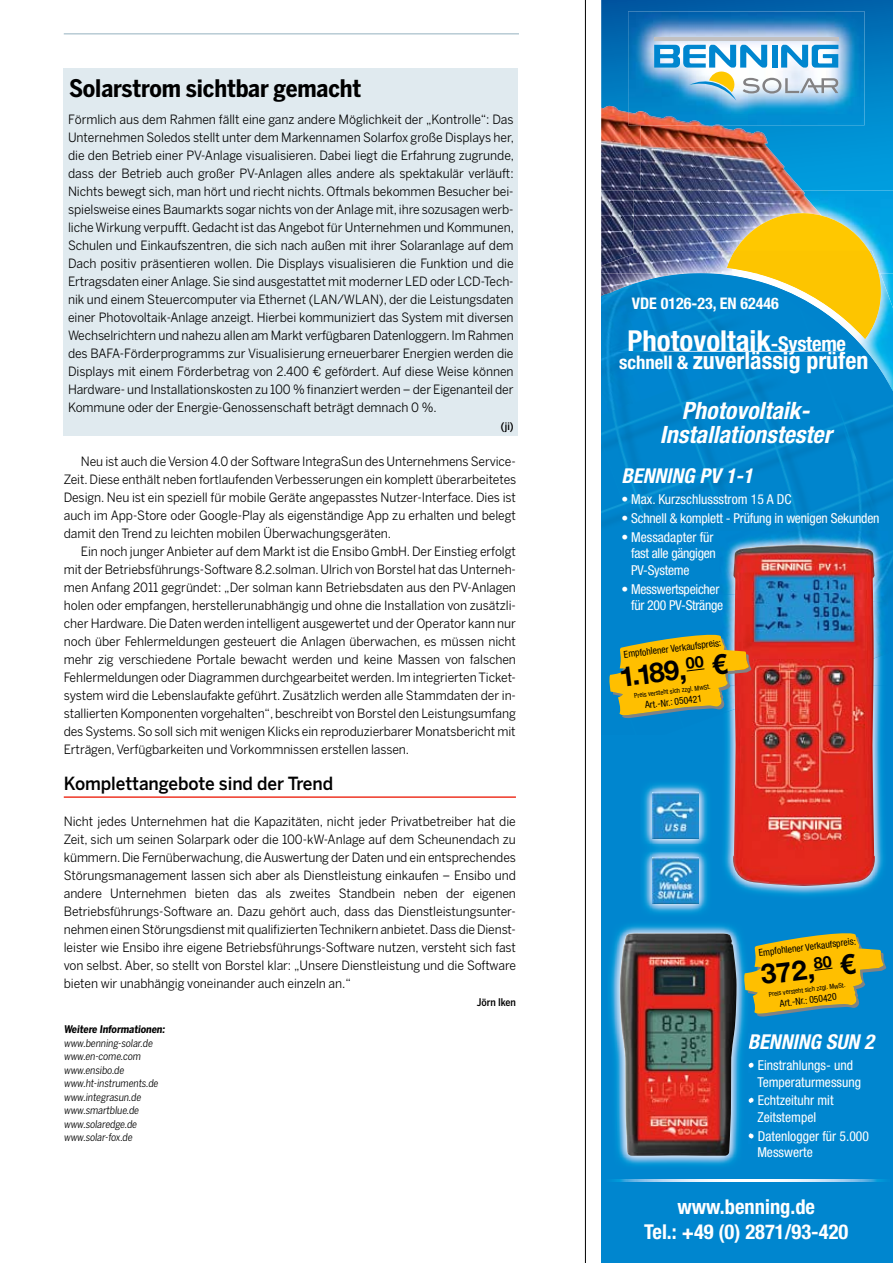
<style>
.page{position:relative;width:893px;height:1263px;background:#fff}
.page>*{position:absolute;margin:0;border:0;box-sizing:border-box;transform-origin:0 0}
.t1{font:700 condensed 28.95px "Helvetica Neue LT Pro";color:#fff}
.t2{font:700 27.6px "Helvetica Neue LT Pro";color:#000}
.t3{font:700 24px "Benton Sans Cond";letter-spacing:-.005em;color:#000}
.t4{font:italic 700 condensed 23.85px/23.9px "Helvetica Neue LT Pro";color:#fff;text-align:center}
.t5{font:700 condensed 23.85px "Helvetica Neue LT Pro";color:#fff}
.t6{font:700 condensed 20.55px/24.6px "Helvetica Neue LT Pro";color:#fff;text-align:center}
.t7{font:italic 700 condensed 20.55px "Helvetica Neue LT Pro";color:#fff}
.t8{font:500 18px "Benton Sans";letter-spacing:-.005em;color:#000;scale:.95 1}
.t9{font:700 condensed 16.05px "Helvetica Neue LT Pro";color:#fff}
.t10{font:condensed 13.65px/16.4px "Helvetica Neue LT Pro";color:#fff}
.t11{font:condensed 13.65px/16.4px "Helvetica Neue LT Pro";letter-spacing:-.02em;color:#fff}
.t12{font:12.75px/18px "Benton Sans";letter-spacing:-.005em;color:#000;text-align:justify;scale:.95 1}
.t13{font:10.5px/13.5px "Benton Sans Cond";color:#000}
.t14{font:700 10.5px "Benton Sans Cond";color:#000}
.t15{font:500 10.5px "Benton Sans Cond";letter-spacing:-.005em;color:#000}
.t16{font:condensed 9.75px "Helvetica Neue LT Pro";color:#000}
.t17{font:condensed 6.9px "Helvetica Neue LT Pro";color:#000}
.s1{font-size:20.4px}
.s2{font-size:18.75px}
</style>
<div class="page">
<hr style="left:64px;top:33px;width:455px;height:1px;background:#94b1bf">
<hr style="left:585px;top:0;width:1px;height:1263px;background:#000">
<hr style="left:64px;top:796px;width:452px;height:2px;background:#ee3625">
<div style="left:64px;top:68px;width:454px;height:368px;background:#e0eaef"></div>
<svg style="left:601px;top:0;width:292px;height:190px;background:#017fc3"></svg>
<img style="left:641px;top:125px;width:127px;height:23px">
<img style="left:601px;top:106px;width:40px;height:84px">
<img style="left:640px;top:148px;width:162px;height:42px">
<div style="left:601px;top:436px;width:292px;height:827px;background:#0086cf"></div>
<img style="left:822px;top:190px;width:71px;height:84px">
<img style="left:634px;top:190px;width:188px;height:21px">
<img style="left:601px;top:190px;width:33px;height:66px">
<img style="left:601px;top:256px;width:6px;height:18px">
<img style="left:607px;top:211px;width:285px;height:63px">
<img style="left:727px;top:251px;width:152px;height:23px">
<img style="left:889px;top:551px;width:4px;height:45px">
<img style="left:881px;top:274px;width:12px;height:36px">
<img style="left:601px;top:274px;width:9px;height:6px">
<img style="left:610px;top:274px;width:124px;height:6px">
<img style="left:758px;top:274px;width:123px;height:36px">
<img style="left:601px;top:280px;width:66px;height:98px">
<img style="left:667px;top:276px;width:146px;height:102px">
<img style="left:802px;top:310px;width:91px;height:186px">
<img style="left:601px;top:378px;width:102px;height:146px">
<img style="left:703px;top:338px;width:148px;height:146px">
<img style="left:632px;top:484px;width:93px;height:40px">
<img style="left:741px;top:444px;width:149px;height:87px">
<hr style="left:618px;top:351px;width:240px;height:1px;background:#fff">
<svg style="left:613px;top:1179px;width:271px;height:2px"></svg>
<img style="left:610px;top:925px;width:139px;height:241px">
<img style="left:620px;top:933px;width:117px;height:223px">
<svg style="left:743px;top:930px;width:143px;height:87px"></svg>
<img style="left:724px;top:686px;width:160px;height:210px">
<img style="left:877px;top:663px;width:6px;height:23px">
<img style="left:726px;top:597px;width:5px;height:35px">
<img style="left:877px;top:603px;width:6px;height:60px">
<img style="left:725px;top:531px;width:163px;height:66px">
<img style="left:877px;top:558px;width:11px;height:45px">
<img style="left:731px;top:544px;width:146px;height:342px">
<svg style="left:609px;top:632px;width:142px;height:86px"></svg>
<img style="left:643px;top:852px;width:65px;height:62px">
<img style="left:653px;top:858px;width:46px;height:46px">
<img style="left:643px;top:784px;width:65px;height:60px">
<img style="left:649px;top:844px;width:53px;height:8px">
<img style="left:653px;top:792px;width:46px;height:46px">
<img style="left:628px;top:11px;width:236px;height:114px">
<img style="left:628px;top:111px;width:93px;height:14px">
<hr style="left:654px;top:38px;width:184px;height:3px;background:#c2c1c2">
<svg style="left:654px;top:45px;width:184px;height:56px"></svg>
<svg style="left:890px;top:0;width:3px;height:5px"></svg>
<h3 class="t3" style="left:69px;top:74px;width:294px">Solarstrom sichtbar gemacht</h3>
<p class="t12" style="left:68px;top:110px;width:471px">Förmlich aus dem Rahmen fällt eine ganz andere Möglichkeit der „Kontrolle“: Das Unternehmen Soledos stellt unter dem Markennamen Solarfox große Displays her, die den Betrieb einer PV-Anlage visualisieren. Dabei liegt die Erfahrung zugrunde, dass der Betrieb auch großer PV-Anlagen alles andere als spektakulär verläuft:<br>Nichts bewegt sich, man hört und riecht nichts. Oftmals bekommen Besucher bei&shy;spielsweise eines Baumarkts sogar nichts von der Anlage mit, ihre sozusagen werb&shy;liche Wirkung verpufft. Gedacht ist das Angebot für Unternehmen und Kommunen, Schulen und Einkaufszentren, die sich nach außen mit ihrer Solaranlage auf dem Dach positiv präsentieren wollen. Die Displays visualisieren die Funktion und die Ertragsdaten einer Anlage. Sie sind ausgestattet mit moderner LED oder LCD-Tech&shy;nik und einem Steuercomputer via Ethernet (LAN/WLAN), der die Leistungsdaten einer Photovoltaik-Anlage anzeigt. Hierbei kommuniziert das System mit diversen Wechselrichtern und nahezu allen am Markt verfügbaren Datenloggern. Im Rahmen des BAFA-Förderprogramms zur Visualisierung erneuerbarer Energien werden die Displays mit einem Förderbetrag von 2.400 € gefördert. Auf diese Weise können Hardware- und Installationskosten zu 100 % finanziert werden – der Eigenanteil der Kommune oder der Energie-Genossenschaft beträgt demnach 0 %.</p>
<p class="t15" style="left:501px;top:420px;width:14px">(ji)</p>
<p class="t12" style="left:64px;top:452px;width:478px;text-indent:17px">Neu ist auch die Version 4.0 der Software IntegraSun des Unternehmens Service-Zeit. Diese enthält neben fortlaufenden Verbesserungen ein komplett überarbeitetes Design. Neu ist ein speziell für mobile Geräte angepasstes Nutzer-Interface. Dies ist auch im App-Store oder Google-Play als eigenständige App zu erhalten und belegt damit den Trend zu leichten mobilen Überwachungsgeräten.</p>
<p class="t12" style="left:64px;top:542px;width:477px;text-indent:17px">Ein noch junger Anbieter auf dem Markt ist die Ensibo GmbH. Der Einstieg erfolgt mit der Betriebsführungs-Software 8.2.solman. Ulrich von Borstel hat das Unterneh&shy;men Anfang 2011 gegründet: „Der solman kann Betriebsdaten aus den PV-Anlagen holen oder empfangen, herstellerunabhängig und ohne die Installation von zusätzli&shy;cher Hardware. Die Daten werden intelligent ausgewertet und der Operator kann nur noch über Fehlermeldungen gesteuert die Anlagen überwachen, es müssen nicht mehr zig verschiedene Portale bewacht werden und keine Massen von falschen Fehlermeldungen oder Diagrammen durchgearbeitet werden. Im integrierten Ticket&shy;system wird die Lebenslaufakte geführt. Zusätzlich werden alle Stammdaten der in&shy;stallierten Komponenten vorgehalten“, beschreibt von Borstel den Leistungsumfang des Systems. So soll sich mit wenigen Klicks ein reproduzierbarer Monatsbericht mit Erträgen, Verfügbarkeiten und Vorkommnissen erstellen lassen.</p>
<h3 class="t8" style="left:64px;top:772px;width:285px">Komplettangebote sind der Trend</h3>
<p class="t12" style="left:64px;top:812px;width:477px">Nicht jedes Unternehmen hat die Kapazitäten, nicht jeder Privatbetreiber hat die Zeit, sich um seinen Solarpark oder die 100-kW-Anlage auf dem Scheunendach zu kümmern. Die Fernüberwachung, die Auswertung der Daten und ein entsprechendes Störungsmanagement lassen sich aber als Dienstleistung einkaufen – Ensibo und andere Unternehmen bieten das als zweites Standbein neben der eigenen Betriebsführungs-Software an. Dazu gehört auch, dass das Dienstleistungsunter&shy;nehmen einen Störungsdienst mit qualifizierten Technikern anbietet. Dass die Dienst&shy;leister wie Ensibo ihre eigene Betriebsführungs-Software nutzen, versteht sich fast von selbst. Aber, so stellt von Borstel klar: „Unsere Dienstleistung und die Software bieten wir unabhängig voneinander auch einzeln an.“</p>
<p class="t15" style="left:477px;top:996px;width:41px">Jörn Iken</p>
<p class="t14" style="left:64px;top:1023px;width:104px">Weitere Informationen:</p>
<p class="t13" style="left:64px;top:1036px;width:97px">www.benning-solar.de www.en-come.com www.ensibo.de www.ht-instruments.de www.integrasun.de www.smartblue.de www.solaredge.de www.solar-fox.de</p>
<p class="t9" style="left:632px;top:293px;width:149px">VDE 0126-23, EN 62446</p>
<h1 class="t1" style="left:627px;top:323px;width:220px">Photovoltaik<span class="s1">-Systeme</span></h1>
<h3 class="t5" style="left:619px;top:346px;width:251px"><span class="s2">schnell &amp;</span> zuverlässig prüfen</h3>
<h3 class="t4" style="left:660px;top:399px;width:173px">Photovoltaik-<br>Installationstester</h3>
<h3 class="t7" style="left:621px;top:463px;width:133px">BENNING PV 1-1</h3>
<p class="t10" style="left:621px;top:491px;width:172px">• Max. Kurzschlussstrom 15 A DC</p>
<p class="t10" style="left:621px;top:510px;width:260px">• Schnell &amp; komplett - Prüfung in wenigen Sekunden</p>
<p class="t11" style="left:631px;top:529px;width:86px;text-indent:-10px">• Messadapter für fast alle gängigen<br>PV-Systeme</p>
<p class="t11" style="left:621px;top:580px;width:103px;text-align:right">• Messwertspeicher für 200 PV-Stränge</p>
<p class="t16" style="left:623px;top:649px;width:100px;rotate:-7deg">Empfohlener Verkaufspreis:</p>
<h2 class="t2" style="left:617px;top:660px;width:110px;rotate:-7deg">1.189,<sup>00</sup> €</h2>
<p class="t17" style="left:634px;top:692px;width:79px;rotate:-7deg">Preis versteht sich zzgl. MwSt.</p>
<p class="t16" style="left:644px;top:699px;width:59px;rotate:-7deg">Art.-Nr.: 050421</p>
<p class="t16" style="left:758px;top:947px;width:100px;rotate:-7deg">Empfohlener Verkaufspreis:</p>
<h2 class="t2" style="left:759px;top:958px;width:96px;rotate:-7deg">372,<sup>80</sup> €</h2>
<p class="t17" style="left:768px;top:990px;width:79px;rotate:-7deg">Preis versteht sich zzgl. MwSt.</p>
<p class="t16" style="left:779px;top:998px;width:59px;rotate:-7deg">Art.-Nr.: 050420</p>
<h3 class="t7" style="left:748px;top:1029px;width:128px">BENNING SUN 2</h3>
<p class="t10" style="left:757px;top:1057px;width:105px;text-indent:-10px">• Einstrahlungs- und<br>Temperaturmessung</p>
<p class="t10" style="left:748px;top:1092px;width:87px;text-align:center">• Echtzeituhr mit<br>Zeitstempel</p>
<p class="t10" style="left:757px;top:1127px;width:113px;text-indent:-10px">• Datenlogger für 5.000<br>Messwerte</p>
<h3 class="t6" style="left:644px;top:1194px;width:206px">www.benning.de<br>Tel.: +49 (0) 2871/93-420</h3>
</div>
